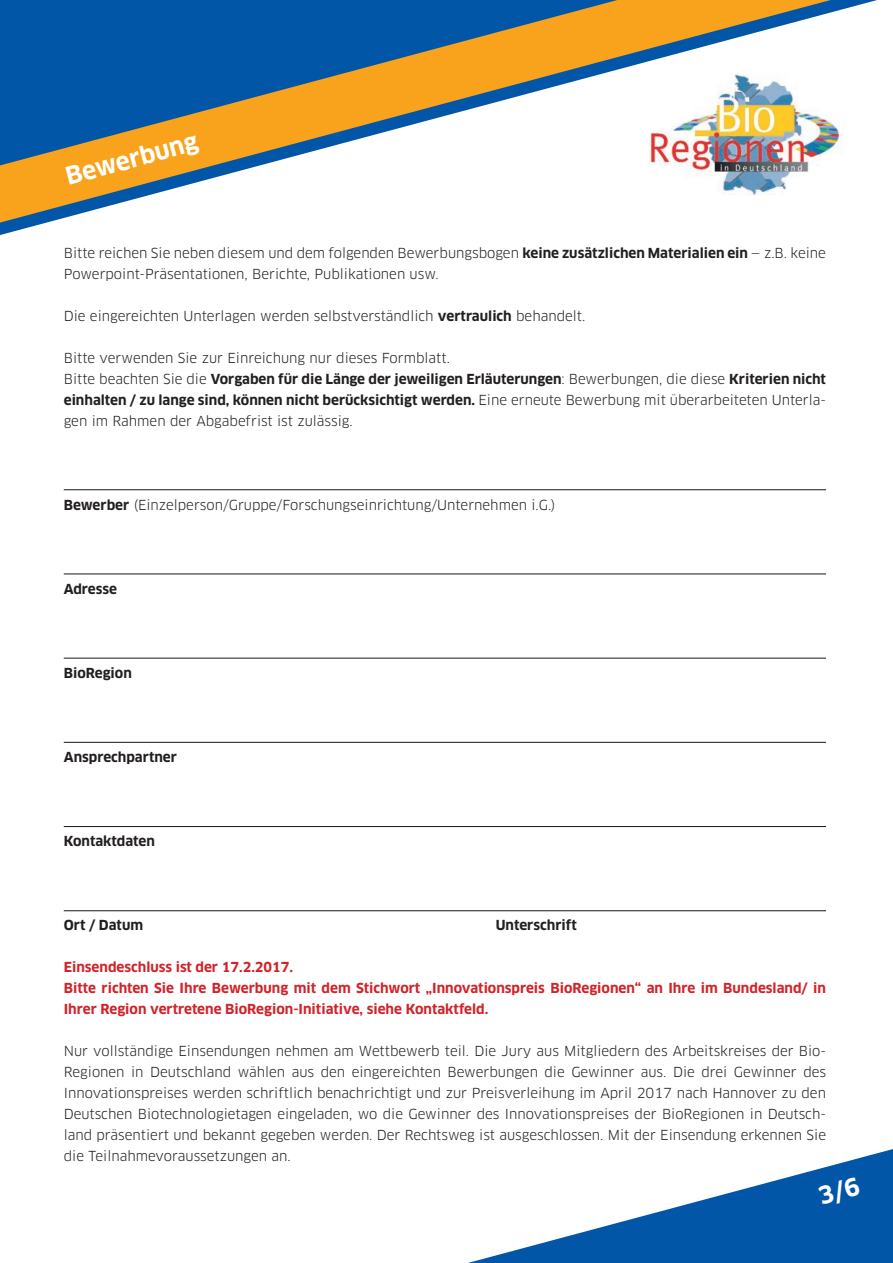
<style>
.page{position:relative;width:893px;height:1263px;background:#fff}
.page>*{position:absolute;margin:0;border:0;box-sizing:border-box;transform-origin:0 0}
.t1{font:700 24px "Clan";color:#fff}
.t2{font:13.5px/21px "Clan";color:#231f20}
.t3{font:700 13.5px/21px "Clan";color:#d1232a}
.t4{font:700 13.5px "Clan";color:#231f20}
.s1{font-weight:700}
</style>
<div class="page">
<svg style="left:0;top:0;width:877px;height:234px"></svg>
<hr style="left:64px;top:489px;width:762px;height:1px;background:#231f20">
<hr style="left:64px;top:573px;width:762px;height:1px;background:#231f20">
<hr style="left:64px;top:658px;width:762px;height:1px;background:#231f20">
<hr style="left:64px;top:742px;width:762px;height:1px;background:#231f20">
<hr style="left:64px;top:826px;width:762px;height:1px;background:#231f20">
<hr style="left:64px;top:910px;width:762px;height:1px;background:#231f20">
<img style="left:649px;top:73px;width:201px;height:123px">
<svg style="left:468px;top:1149px;width:425px;height:114px"></svg>
<svg style="left:818px;top:1176px;width:42px;height:28px"></svg>
<h1 class="t1" style="left:62px;top:162px;width:137px;rotate:-15deg">Bewerbung</h1>
<p class="t2" style="left:64px;top:243px;width:764px">Bitte reichen Sie neben diesem und dem folgenden Bewerbungsbogen <span class="s1">keine zusätzlichen Materialien ein</span> — z.B. keine<br>Powerpoint-Präsentationen, Berichte, Publikationen usw.</p>
<p class="t2" style="left:64px;top:306px;width:523px">Die eingereichten Unterlagen werden selbstverständlich <span class="s1">vertraulich</span> behandelt.</p>
<p class="t2" style="left:64px;top:348px;width:764px">Bitte verwenden Sie zur Einreichung nur dieses Formblatt.<br>Bitte beachten Sie die <span class="s1">Vorgaben für die Länge der jeweiligen Erläuterungen</span>: Bewerbungen, die diese <span class="s1">Kriterien nicht einhalten / zu lange sind, können nicht berücksichtigt werden.</span> Eine erneute Bewerbung mit überarbeiteten Unterla&shy;gen im Rahmen der Abgabefrist ist zulässig.</p>
<p class="t2" style="left:64px;top:495px;width:493px"><span class="s1">Bewerber</span> (Einzelperson/Gruppe/Forschungseinrichtung/Unternehmen i.G.)</p>
<p class="t4" style="left:64px;top:581px;width:55px">Adresse</p>
<p class="t4" style="left:64px;top:665px;width:70px">BioRegion</p>
<p class="t4" style="left:64px;top:749px;width:115px">Ansprechpartner</p>
<p class="t4" style="left:64px;top:833px;width:93px">Kontaktdaten</p>
<p class="t4" style="left:64px;top:917px;width:81px">Ort / Datum</p>
<p class="t4" style="left:496px;top:917px;width:83px">Unterschrift</p>
<p class="t3" style="left:64px;top:957px;width:764px">Einsendeschluss ist der 17.2.2017.<br>Bitte richten Sie Ihre Bewerbung mit dem Stichwort „Innovationspreis BioRegionen“ an Ihre im Bundesland/ in<br>Ihrer Region vertretene BioRegion-Initiative, siehe Kontaktfeld.</p>
<p class="t2" style="left:64px;top:1041px;width:764px;text-align:justify">Nur vollständige Einsendungen nehmen am Wettbewerb teil. Die Jury aus Mitgliedern des Arbeitskreises der Bio-Regionen in Deutschland wählen aus den eingereichten Bewerbungen die Gewinner aus. Die drei Gewinner des Innovationspreises werden schriftlich benachrichtigt und zur Preisverleihung im April 2017 nach Hannover zu den Deutschen Biotechnologietagen eingeladen, wo die Gewinner des Innovationspreises der BioRegionen in Deutsch&shy;land präsentiert und bekannt gegeben werden. Der Rechtsweg ist ausgeschlossen. Mit der Einsendung erkennen Sie die Teilnahmevoraussetzungen an.</p>
</div>
